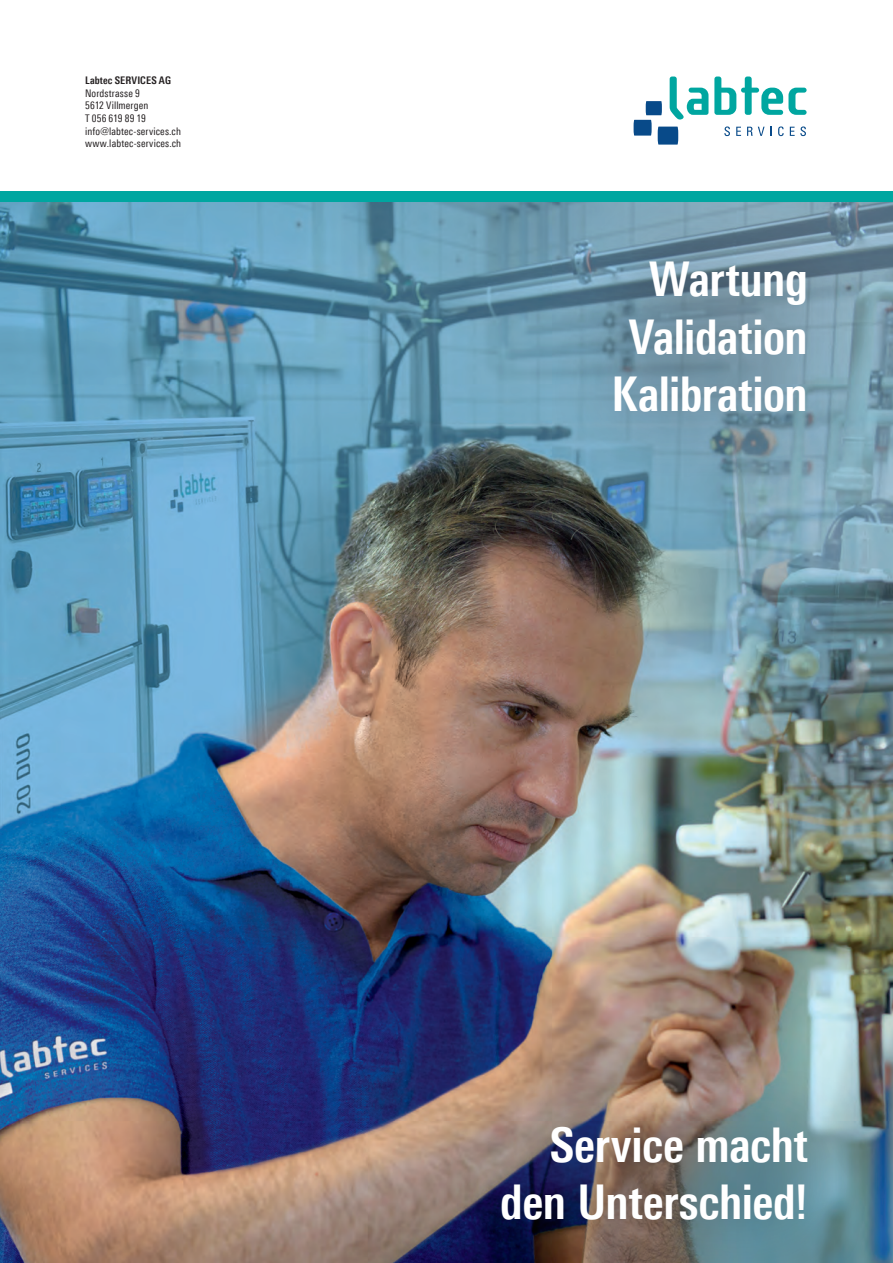
<style>
.page{position:relative;width:893px;height:1263px;background:#fff}
.page>*{position:absolute;margin:0;border:0;box-sizing:border-box;transform-origin:0 0}
.t1{font:700 48px/57.6px "Linotype Univers 620 Cn";letter-spacing:-.01em;color:#fff;text-align:right}
.t2{font:10.5px/12.6px "Linotype Univers 420 Cn";letter-spacing:.015em;color:#231f20}
.t3{font:700 10.5px "Linotype Univers 620 Cn";letter-spacing:.01em;color:#231f20}
</style>
<div class="page">
<svg style="left:634px;top:77px;width:74px;height:68px"></svg>
<svg style="left:714px;top:77px;width:93px;height:38px"></svg>
<svg style="left:724px;top:126px;width:6px;height:10px"></svg>
<svg style="left:736px;top:127px;width:5px;height:9px"></svg>
<svg style="left:747px;top:127px;width:17px;height:9px"></svg>
<svg style="left:778px;top:126px;width:6px;height:10px"></svg>
<svg style="left:790px;top:126px;width:16px;height:10px"></svg>
<img style="left:0;top:202px;width:893px;height:1061px">
<div style="left:546px;top:195px;width:329px;height:286px;background:#231f20;opacity:.75"></div>
<div style="left:0;top:191px;width:893px;height:11px;background:#00a6a0"></div>
<div style="left:435px;top:1061px;width:439px;height:202px;background:#231f20;opacity:.75"></div>
<p class="t3" style="left:85px;top:74px;width:87px">Labtec SERVICES AG</p>
<p class="t2" style="left:85px;top:87px;width:98px">Nordstrasse 9<br>5612 Villmergen<br>T 056 619 89 19 info@labtec-services.ch www.labtec-services.ch</p>
<h1 class="t1" style="left:612px;top:250px;width:198px">Wartung<br>Validation<br>Kalibration</h1>
<h1 class="t1" style="left:500px;top:1115px;width:309px">Service macht den Unterschied!</h1>
</div>
